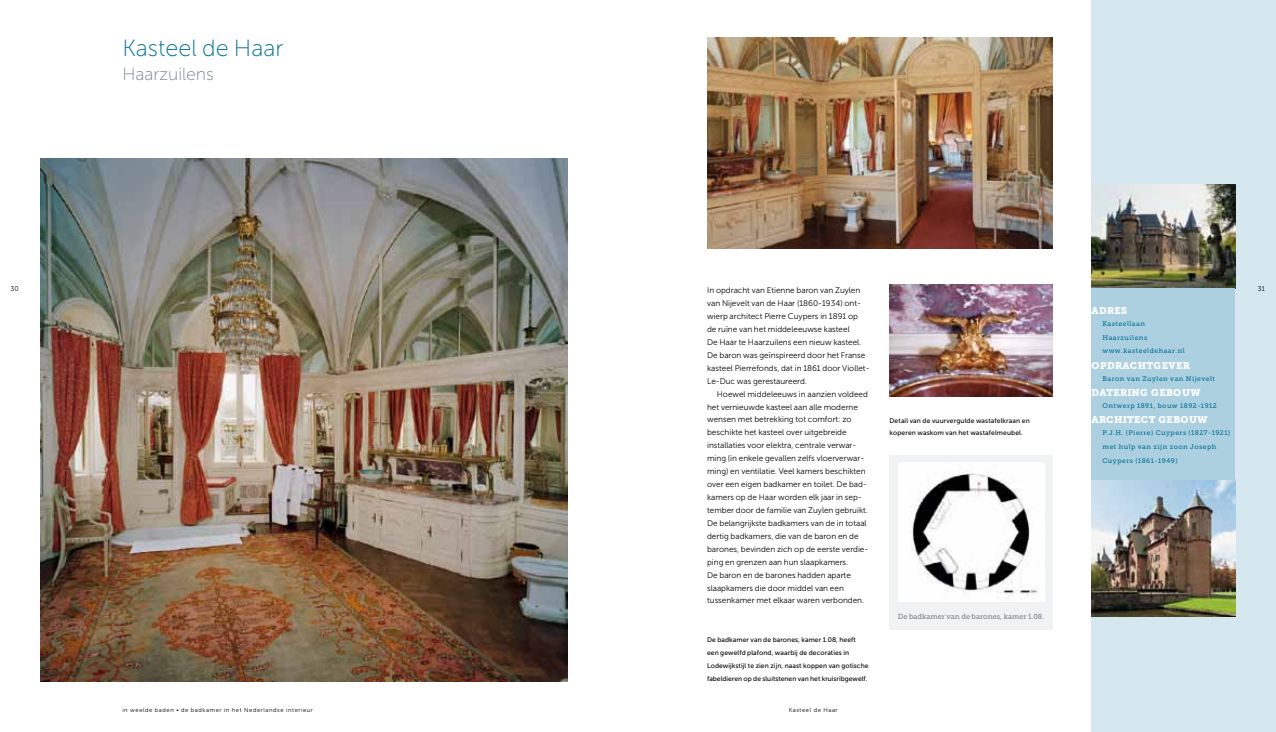
<style>
.page{position:relative;width:1276px;height:732px;background:#fff}
.page>*{position:absolute;margin:0;border:0;box-sizing:border-box;transform-origin:0 0}
.t1{font:23.4px "Museo Sans 100";color:#006f9a}
.t2{font:17.55px "Museo Sans 100";color:#74868c}
.t3{font:9.75px "Museo Slab 900";letter-spacing:.03em;color:#fff}
.t4{font:8.25px/12.9px "Museo Sans 300";color:#000}
.t5{font:7.35px "Museo Slab 500";color:#74868c}
.t6{font:6.9px "Museo Sans 300";color:#000}
.t7{font:6.75px/12.9px "Museo Sans 500";letter-spacing:.01em;color:#000}
.t8{font:6.75px/13.6px "Museo Slab 500";letter-spacing:.075em;color:#006f9a}
.t9{font:5.85px "Museo Sans 300";letter-spacing:.1em;color:#000}
</style>
<div class="page">
<div style="left:1091px;top:0;width:185px;height:731px;background:#d6e8ef"></div>
<img style="left:1091px;top:185px;width:144px;height:103px">
<img style="left:1091px;top:479px;width:144px;height:137px">
<img style="left:41px;top:159px;width:527px;height:522px">
<div style="left:1091px;top:288px;width:144px;height:191px;background:#add0e0"></div>
<img style="left:707px;top:38px;width:345px;height:211px">
<div style="left:889px;top:454px;width:163px;height:175px;background:#f0f2f3"></div>
<div style="left:898px;top:463px;width:146px;height:138px;background:#fff"></div>
<img style="left:911px;top:471px;width:129px;height:128px">
<img style="left:889px;top:284px;width:163px;height:112px">
<p class="t6" style="left:10px;top:285px;width:10px">30</p>
<h1 class="t1" style="left:122px;top:36px;width:162px">Kasteel de Haar</h1>
<h2 class="t2" style="left:122px;top:64px;width:93px">Haarzuilens</h2>
<p class="t9" style="left:122px;top:706px;width:192px">in weelde baden • de badkamer in het Nederlandse interieur</p>
<p class="t4" style="left:707px;top:284px;width:164px">In opdracht van Etienne baron van Zuylen van Nijevelt van de Haar (1860-1934) ont&shy;wierp architect Pierre Cuypers in 1891 op<br>de ruïne van het middeleeuwse kasteel<br>De Haar te Haarzuilens een nieuw kasteel.<br>De baron was geïnspireerd door het Franse kasteel Pierrefonds, dat in 1861 door Viollet-Le-Duc was gerestaureerd.</p>
<p class="t4" style="left:707px;top:387px;width:163px;text-indent:10px">Hoewel middeleeuws in aanzien voldeed het vernieuwde kasteel aan alle moderne wensen met betrekking tot comfort: zo beschikte het kasteel over uitgebreide installaties voor elektra, centrale verwar&shy;ming (in enkele gevallen zelfs vloerverwar&shy;ming) en ventilatie. Veel kamers beschikten over een eigen badkamer en toilet. De bad&shy;kamers op de Haar worden elk jaar in sep&shy;tember door de familie van Zuylen gebruikt.<br>De belangrijkste badkamers van de in totaal dertig badkamers, die van de baron en de barones, bevinden zich op de eerste verdie&shy;ping en grenzen aan hun slaapkamers.<br>De baron en de barones hadden aparte slaapkamers die door middel van een tussenkamer met elkaar waren verbonden.</p>
<p class="t7" style="left:707px;top:633px;width:163px">De badkamer van de barones, kamer 1.08, heeft een gewelfd plafond, waarbij de decoraties in Lodewijkstijl te zien zijn, naast koppen van gotische fabeldieren op de sluitstenen van het kruisribgewelf.</p>
<p class="t9" style="left:788px;top:706px;width:51px">Kasteel de Haar</p>
<p class="t7" style="left:889px;top:413px;width:142px">Detail van de vuurvergulde wastafelkraan en koperen waskom van het wastafelmeubel.</p>
<p class="t5" style="left:898px;top:611px;width:148px">De badkamer van de barones, kamer 1.08.</p>
<p class="t3" style="left:1091px;top:305px;width:37px">ADRES</p>
<p class="t8" style="left:1102px;top:317px;width:84px">Kasteellaan<br>Haarzuilens www.kasteeldehaar.nl</p>
<p class="t3" style="left:1091px;top:359px;width:100px">OPDRACHTGEVER</p>
<p class="t8" style="left:1102px;top:371px;width:114px">Baron van Zuylen van Nijevelt</p>
<p class="t3" style="left:1091px;top:387px;width:111px">DATERING GEBOUW</p>
<p class="t8" style="left:1102px;top:399px;width:116px">Ontwerp 1891, bouw 1892-1912</p>
<p class="t3" style="left:1091px;top:414px;width:118px">ARCHITECT GEBOUW</p>
<p class="t8" style="left:1102px;top:426px;width:129px">P.J.H. (Pierre) Cuypers (1827-1921) met hulp van zijn zoon Joseph<br>Cuypers (1861-1949)</p>
<p class="t6" style="left:1257px;top:285px;width:9px">31</p>
</div>
